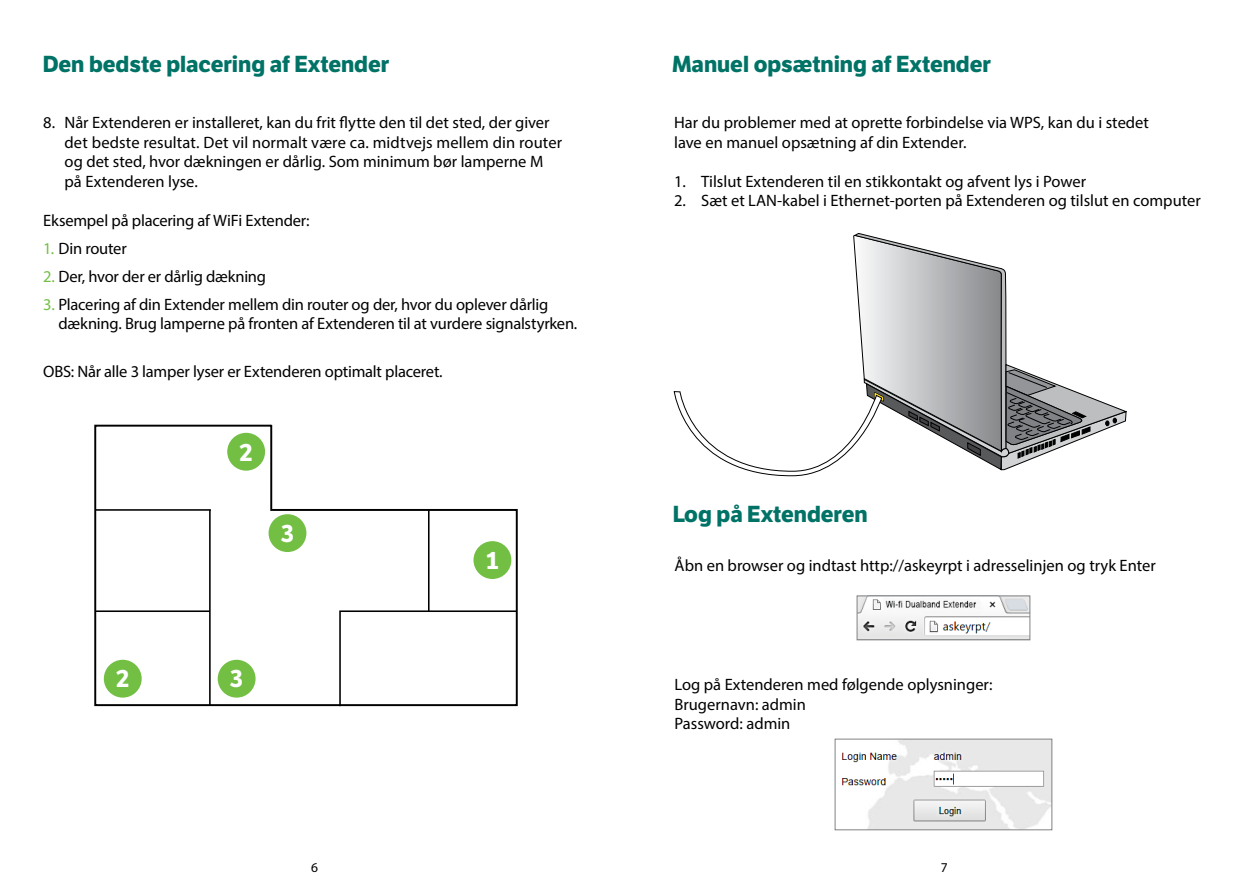
<style>
.page{position:relative;width:1259px;height:893px;background:#fff}
.page>*{position:absolute;margin:0;border:0;box-sizing:border-box;transform-origin:0 0}
.t1{font:700 24px "LFT Etica";color:#fff}
.t2{font:700 22.5px "LFT Etica";color:#007366}
.t3{font:16.5px/19.5px "Myriad Pro";color:#000}
.t4{font:13.5px "Myriad Pro";color:#000}
.s1{color:#72bf44}
</style>
<div class="page">
<svg style="left:94px;top:424px;width:424px;height:283px"></svg>
<hr style="left:209px;top:510px;width:2px;height:195px;background:#000">
<hr style="left:95px;top:610px;width:115px;height:2px;background:#000">
<svg style="left:338px;top:610px;width:180px;height:97px"></svg>
<hr style="left:428px;top:510px;width:1px;height:101px;background:#000">
<hr style="left:95px;top:509px;width:116px;height:2px;background:#000">
<div style="left:473px;top:541px;width:38px;height:38px;background:#72bf44;border-radius:50%"></div>
<div style="left:227px;top:433px;width:38px;height:38px;background:#72bf44;border-radius:50%"></div>
<div style="left:104px;top:660px;width:38px;height:38px;background:#72bf44;border-radius:50%"></div>
<div style="left:268px;top:514px;width:38px;height:38px;background:#72bf44;border-radius:50%"></div>
<div style="left:218px;top:660px;width:37px;height:38px;background:#72bf44;border-radius:50%"></div>
<svg style="left:674px;top:233px;width:453px;height:244px"></svg>
<img style="left:858px;top:598px;width:170px;height:40px">
<div style="left:856px;top:596px;width:174px;height:44px;border:1px solid #808285"></div>
<img style="left:841px;top:741px;width:209px;height:87px">
<div style="left:834px;top:739px;width:218px;height:91px;border:1px solid #808285"></div>
<h2 class="t2" style="left:43px;top:50px;width:348px">Den bedste placering af Extender</h2>
<p class="t3" style="left:65px;top:113px;width:499px;text-indent:-21px">8. Når Extenderen er installeret, kan du frit flytte den til det sted, der giver det bedste resultat. Det vil normalt være ca. midtvejs mellem din router og det sted, hvor dækningen er dårlig. Som minimum bør lamperne M på Extenderen lyse.</p>
<p class="t3" style="left:43px;top:210px;width:268px">Eksempel på placering af WiFi Extender:</p>
<p class="t3" style="left:43px;top:238px;width:85px"><span class="s1">1.</span> Din router</p>
<p class="t3" style="left:43px;top:266px;width:224px"><span class="s1">2.</span> Der, hvor der er dårlig dækning</p>
<p class="t3" style="left:59px;top:294px;width:520px;text-indent:-15px"><span class="s1">3.</span> Placering af din Extender mellem din router og der, hvor du oplever dårlig dækning. Brug lamperne på fronten af Extenderen til at vurdere signalstyrken.</p>
<p class="t3" style="left:43px;top:361px;width:401px">OBS: Når alle 3 lamper lyser er Extenderen optimalt placeret.</p>
<h1 class="t1" style="left:116px;top:664px;width:15px">2</h1>
<h1 class="t1" style="left:240px;top:437px;width:15px">2</h1>
<h1 class="t1" style="left:281px;top:519px;width:15px">3</h1>
<h1 class="t1" style="left:230px;top:664px;width:15px">3</h1>
<h1 class="t1" style="left:486px;top:546px;width:14px">1</h1>
<h2 class="t2" style="left:672px;top:50px;width:320px">Manuel opsætning af Extender</h2>
<p class="t3" style="left:674px;top:113px;width:476px">Har du problemer med at oprette forbindelse via WPS, kan du i stedet lave en manuel opsætning af din Extender.</p>
<p class="t3" style="left:674px;top:171px;width:413px">1. Tilslut Extenderen til en stikkontakt og afvent lys i Power</p>
<p class="t3" style="left:674px;top:191px;width:528px">2. Sæt et LAN-kabel i Ethernet-porten på Extenderen og tilslut en computer</p>
<h2 class="t2" style="left:672px;top:500px;width:197px">Log på Extenderen</h2>
<p class="t3" style="left:674px;top:555px;width:483px">Åbn en browser og indtast http://askeyrpt i adresselinjen og tryk Enter</p>
<p class="t3" style="left:674px;top:675px;width:319px">Log på Extenderen med følgende oplysninger:<br>Brugernavn: admin<br>Password: admin</p>
<p class="t4" style="left:311px;top:859px;width:8px">6</p>
<p class="t4" style="left:940px;top:859px;width:8px">7</p>
</div>
